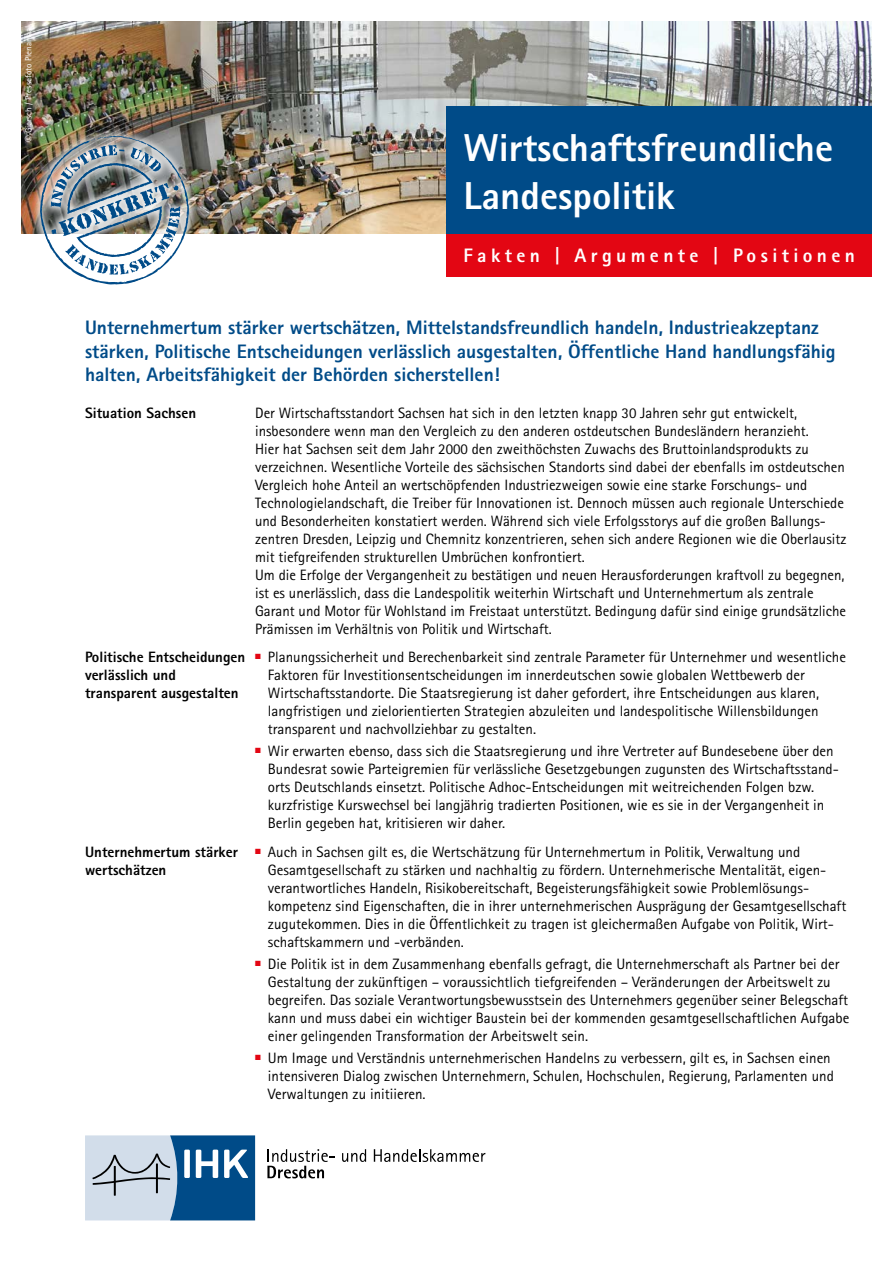
<style>
.page{position:relative;width:893px;height:1263px;background:#fff}
.page>*{position:absolute;margin:0;border:0;box-sizing:border-box;transform-origin:0 0}
.t1{font:800 39px/48px "Rotis Sans Serif";color:#fff}
.t2{font:800 19.5px/23.4px "Rotis Sans Serif";color:#004b88}
.t3{font:800 19.5px "Rotis Sans Serif";letter-spacing:.225em;color:#fff}
.t4{font:15px/18px "Rotis Sans Serif";color:#000}
.t5{font:800 15px/18px "Rotis Sans Serif";color:#000}
.t6{font:9px "Rotis Sans Serif";color:#fff}
.s1{font-size:13.5px}
</style>
<div class="page">
<img style="left:21px;top:21px;width:851px;height:213px">
<div style="left:446px;top:106px;width:426px;height:128px;background:#004b88"></div>
<div style="left:446px;top:234px;width:426px;height:42px;background:#e30613"></div>
<svg style="left:85px;top:1135px;width:170px;height:85px;background:#789cbc"></svg>
<svg style="left:342px;top:1149px;width:24px;height:13px"></svg>
<svg style="left:374px;top:1149px;width:111px;height:13px"></svg>
<svg style="left:267px;top:1149px;width:68px;height:29px"></svg>
<img style="left:21px;top:104px;width:200px;height:181px">
<img style="left:40px;top:136px;width:150px;height:148px">
<p class="t6" style="left:23px;top:142px;width:118px;rotate:-90deg"><span class="s1">©</span> Giersch / Pressefoto Plenarsaal</p>
<h1 class="t1" style="left:463px;top:124px;width:371px">Wirtschaftsfreundliche<br>Landespolitik</h1>
<h2 class="t3" style="left:463px;top:243px;width:393px">Fakten | Argumente | Positionen</h2>
<p class="t2" style="left:85px;top:316px;width:752px">Unternehmertum stärker wertschätzen, Mittelstandsfreundlich handeln, Industrieakzeptanz stärken, Politische Entscheidungen verlässlich ausgestalten, Öffentliche Hand handlungsfähig halten, Arbeitsfähigkeit der Behörden sicherstellen!</p>
<p class="t5" style="left:85px;top:404px;width:113px">Situation Sachsen</p>
<p class="t4" style="left:255px;top:403px;width:593px">Der Wirtschaftsstandort Sachsen hat sich in den letzten knapp 30 Jahren sehr gut entwickelt, insbesondere wenn man den Vergleich zu den anderen ostdeutschen Bundesländern heranzieht.<br>Hier hat Sachsen seit dem Jahr 2000 den zweithöchsten Zuwachs des Bruttoinlandsprodukts zu verzeichnen. Wesentliche Vorteile des sächsischen Standorts sind dabei der ebenfalls im ostdeutschen Vergleich hohe Anteil an wertschöpfenden Industriezweigen sowie eine starke Forschungs- und Technologielandschaft, die Treiber für Innovationen ist. Dennoch müssen auch regionale Unterschiede und Besonderheiten konstatiert werden. Während sich viele Erfolgsstorys auf die großen Ballungs&shy;zentren Dresden, Leipzig und Chemnitz konzentrieren, sehen sich andere Regionen wie die Oberlausitz mit tiefgreifenden strukturellen Umbrüchen konfrontiert.<br>Um die Erfolge der Vergangenheit zu bestätigen und neuen Herausforderungen kraftvoll zu begegnen, ist es unerlässlich, dass die Landespolitik weiterhin Wirtschaft und Unternehmertum als zentrale Garant und Motor für Wohlstand im Freistaat unterstützt. Bedingung dafür sind einige grundsätzliche Prämissen im Verhältnis von Politik und Wirtschaft.</p>
<p class="t5" style="left:85px;top:648px;width:162px">Politische Entscheidungen verlässlich und transparent ausgestalten</p>
<p class="t4" style="left:268px;top:648px;width:580px;text-indent:-13px"><sup>■</sup> Planungssicherheit und Berechenbarkeit sind zentrale Parameter für Unternehmer und wesentliche Faktoren für Investitionsentscheidungen im innerdeutschen sowie globalen Wettbewerb der Wirtschaftsstandorte. Die Staatsregierung ist daher gefordert, ihre Entscheidungen aus klaren, langfristigen und zielorientierten Strategien abzuleiten und landespolitische Willensbildungen transparent und nachvollziehbar zu gestalten.</p>
<p class="t4" style="left:268px;top:742px;width:572px;text-indent:-13px"><sup>■</sup> Wir erwarten ebenso, dass sich die Staatsregierung und ihre Vertreter auf Bundesebene über den Bundesrat sowie Parteigremien für verlässliche Gesetzgebungen zugunsten des Wirtschaftsstand&shy;orts Deutschlands einsetzt. Politische Adhoc-Entscheidungen mit weitreichenden Folgen bzw. kurzfristige Kurswechsel bei langjährig tradierten Positionen, wie es sie in der Vergangenheit in Berlin gegeben hat, kritisieren wir daher.</p>
<p class="t5" style="left:85px;top:843px;width:155px">Unternehmertum stärker wertschätzen</p>
<p class="t4" style="left:268px;top:842px;width:580px;text-indent:-13px"><sup>■</sup> Auch in Sachsen gilt es, die Wertschätzung für Unternehmertum in Politik, Verwaltung und Gesamtgesellschaft zu stärken und nachhaltig zu fördern. Unternehmerische Mentalität, eigen&shy;verantwortliches Handeln, Risikobereitschaft, Begeisterungsfähigkeit sowie Problemlösungs&shy;kompetenz sind Eigenschaften, die in ihrer unternehmerischen Ausprägung der Gesamtgesellschaft zugutekommen. Dies in die Öffentlichkeit zu tragen ist gleichermaßen Aufgabe von Politik, Wirt&shy;schaftskammern und -verbänden.</p>
<p class="t4" style="left:268px;top:955px;width:583px;text-indent:-13px"><sup>■</sup> Die Politik ist in dem Zusammenhang ebenfalls gefragt, die Unternehmerschaft als Partner bei der Gestaltung der zukünftigen – voraussichtlich tiefgreifenden – Veränderungen der Arbeitswelt zu begreifen. Das soziale Verantwortungsbewusstsein des Unternehmers gegenüber seiner Belegschaft kann und muss dabei ein wichtiger Baustein bei der kommenden gesamtgesellschaftlichen Aufgabe einer gelingenden Transformation der Arbeitswelt sein.</p>
<p class="t4" style="left:268px;top:1049px;width:567px;text-indent:-13px"><sup>■</sup> Um Image und Verständnis unternehmerischen Handelns zu verbessern, gilt es, in Sachsen einen intensiveren Dialog zwischen Unternehmern, Schulen, Hochschulen, Regierung, Parlamenten und<br>Verwaltungen zu initiieren.</p>
</div>
